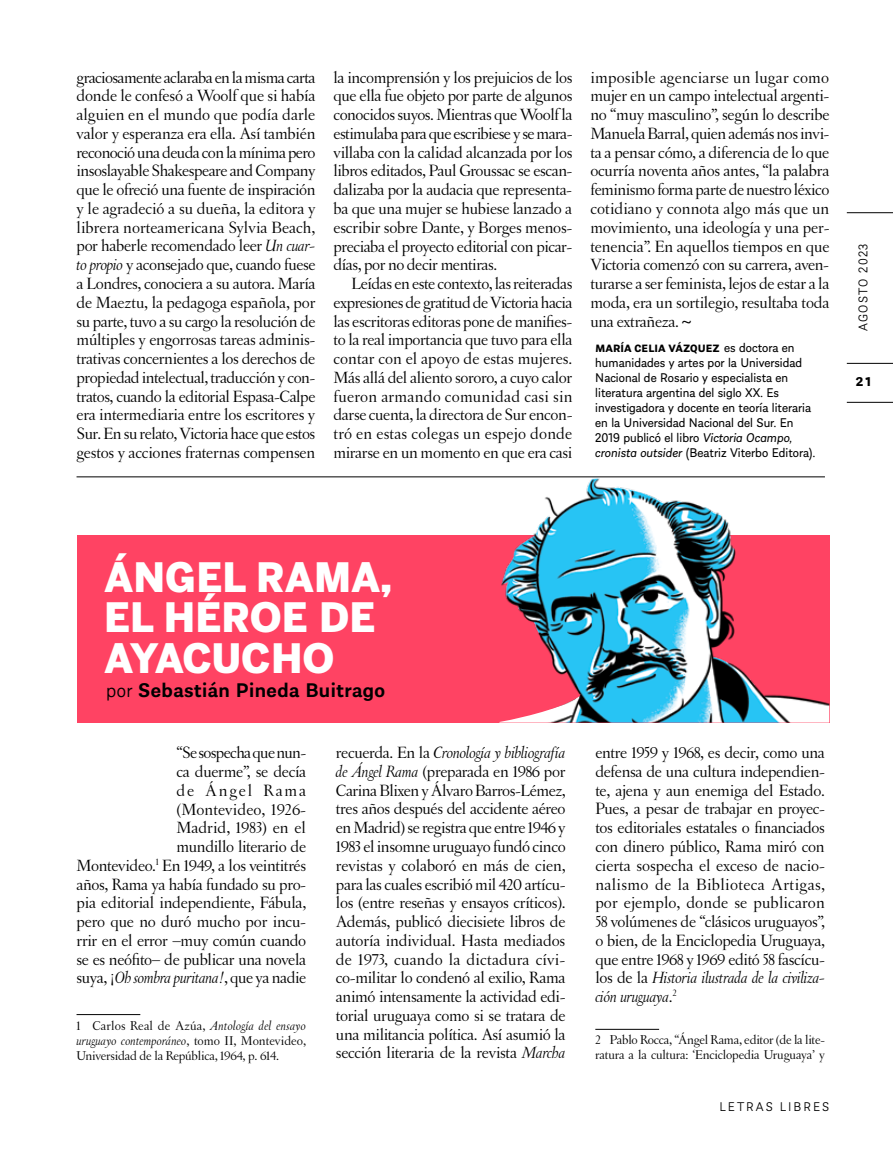
<style>
.page{position:relative;width:893px;height:1149px;background:#fff}
.page>*{position:absolute;margin:0;border:0;box-sizing:border-box;transform-origin:0 0}
.t1{font:900 40.2px/40.5px "Benton Sans";color:#fff}
.t2{font:600 21px "Almanach";letter-spacing:.02em;color:#000}
.t3{font:17.25px/18.8px "OT Letras Oldstyle Pro Reg";letter-spacing:-.02em;color:#000;text-align:justify}
.t4{font:17.25px/18.8px "OT Letras Oldstyle Pro It";letter-spacing:-.02em;color:#000}
.t5{font:13.5px/15px "Almanach";color:#000}
.t6{font:13.5px/15px "OT Letras Oldstyle Pro Reg";letter-spacing:-.015em;color:#000}
.t7{font:13.5px "OT Letras Oldstyle Pro It";color:#000}
.t8{font:13.5px "OT Letras Oldstyle Pro Reg";letter-spacing:.01em;color:#000}
.t9{font:300 13.5px "Almanach";letter-spacing:.145em;color:#000}
.t10{font:300 13.5px "Almanach";letter-spacing:.095em;color:#000}
.t11{font:700 13.5px "Almanach";color:#000}
.t12{font:700 11.25px "Almanach";letter-spacing:.01em;color:#000}
.s1{font-family:"OT Letras Oldstyle Pro It"}
.s2{font-family:"Myriad Pro"}
.s3{font-weight:400;font-size:13.5px}
.s4{font-style:italic}
.s5{font-weight:300}
.s6{font-family:"OT Letras Oldstyle Pro Reg"}
</style>
<div class="page">
<hr style="left:847px;top:212px;width:46px;height:1px;background:#000">
<hr style="left:847px;top:402px;width:46px;height:1px;background:#000">
<hr style="left:847px;top:363px;width:46px;height:1px;background:#000">
<hr style="left:77px;top:1013px;width:63px;height:1px;background:#000">
<hr style="left:595px;top:1028px;width:64px;height:1px;background:#000">
<hr style="left:77px;top:476px;width:748px;height:1px;background:#000">
<div style="left:77px;top:535px;width:752px;height:187px;background:#ff4363"></div>
<img style="left:499px;top:476px;width:330px;height:246px">
<p class="t3" style="left:77px;top:67px;width:241px">graciosamente aclaraba en la misma carta donde le confesó a Woolf que si había alguien en el mundo que podía darle valor y esperanza era ella. Así también reconoció una deuda con la mínima pero insoslayable Shakespeare and Company que le ofreció una fuente de inspiración y le agradeció a su dueña, la editora y librera norteamericana Sylvia Beach, por haberle recomendado leer <span class="s1">Un cuar&shy;to propio</span> y aconsejado que, cuando fuese a Londres, conociera a su autora. María de Maeztu, la pedagoga española, por su parte, tuvo a su cargo la resolución de múltiples y engorrosas tareas adminis&shy;trativas concernientes a los derechos de propiedad intelectual, traducción y con&shy;tratos, cuando la editorial Espasa-Calpe era intermediaria entre los escritores y Sur. En su relato, Victoria hace que estos gestos y acciones fraternas compensen</p>
<p class="t3" style="left:333px;top:67px;width:241px">la incomprensión y los prejuicios de los que ella fue objeto por parte de algunos conocidos suyos. Mientras que Woolf la estimulaba para que escribiese y se mara&shy;villaba con la calidad alcanzada por los libros editados, Paul Groussac se escan&shy;dalizaba por la audacia que representa&shy;ba que una mujer se hubiese lanzado a escribir sobre Dante, y Borges menos&shy;preciaba el proyecto editorial con picar&shy;días, por no decir mentiras.</p>
<p class="t3" style="left:333px;top:273px;width:241px;text-indent:18px">Leídas en este contexto, las reiteradas expresiones de gratitud de Victoria hacia las escritoras editoras pone de manifies&shy;to la real importancia que tuvo para ella contar con el apoyo de estas mujeres.<br>Más allá del aliento sororo, a cuyo calor fueron armando comunidad casi sin darse cuenta, la directora de Sur encon&shy;tró en estas colegas un espejo donde mirarse en un momento en que era casi</p>
<p class="t3" style="left:590px;top:67px;width:241px">imposible agenciarse un lugar como mujer en un campo intelectual argenti&shy;no “muy masculino”, según lo describe Manuela Barral, quien además nos invi&shy;ta a pensar cómo, a diferencia de lo que ocurría noventa años antes, “la palabra feminismo forma parte de nuestro léxico cotidiano y connota algo más que un movimiento, una ideología y una per&shy;tenencia”. En aquellos tiempos en que Victoria comenzó con su carrera, aven&shy;turarse a ser feminista, lejos de estar a la moda, era un sortilegio, resultaba toda una extrañeza. <span class="s2">~</span></p>
<p class="t12" style="left:595px;top:339px;width:201px">MARÍA CELIA VÁZQUEZ <span class="s3">es doctora en</span></p>
<p class="t5" style="left:595px;top:354px;width:221px">humanidades y artes por la Universidad Nacional de Rosario y especialista en literatura argentina del siglo XX. Es investigadora y docente en teoría literaria en la Universidad Nacional del Sur. En 2019 publicó el libro <span class="s4">Victoria Ocampo, cronista outsider</span> (Beatriz Viterbo Editora).</p>
<p class="t10" style="left:853px;top:331px;width:89px;rotate:-90deg">AGOSTO 2023</p>
<p class="t11" style="left:856px;top:371px;width:17px">21</p>
<h1 class="t1" style="left:104px;top:556px;width:289px">ÁNGEL RAMA,<br>EL HÉROE DE<br>AYACUCHO</h1>
<p class="t2" style="left:106px;top:673px;width:280px"><span class="s5">por</span> Sebastián Pineda Buitrago</p>
<p class="t3" style="left:77px;top:742px;width:231px;text-align:right">“Se sospecha que nun-<br>ca duerme”, se decía<br>de Ángel Rama<br>(Montevideo, 1926-<br>Madrid, 1983) en el<br>mundillo literario de<br>Montevideo.<sup>1</sup> En 1949, a los veintitrés años, Rama ya había fundado su pro&shy;pia editorial independiente, Fábula, pero que no duró mucho por incu&shy;rrir en el error –muy común cuando se es neófito– de publicar una novela suya, ¡<span class="s1">Oh sombra puritana!</span>, que ya nadie</p>
<p class="t8" style="left:77px;top:1015px;width:231px">1 Carlos Real de Azúa, <span class="s1">Antología del ensayo</span></p>
<p class="t7" style="left:77px;top:1030px;width:231px">uruguayo contemporáneo<span class="s6">, tomo II, Montevideo,</span></p>
<p class="t6" style="left:77px;top:1046px;width:204px">Universidad de la República, 1964, p. 614.</p>
<p class="t4" style="left:336px;top:742px;width:231px"><span class="s6">recuerda. En la</span> Cronología y bibliografía</p>
<p class="t3" style="left:336px;top:761px;width:231px"><span class="s1">de Ángel Rama</span> (preparada en 1986 por Carina Blixen y Álvaro Barros-Lémez, tres años después del accidente aéreo en Madrid) se registra que entre 1946 y 1983 el insomne uruguayo fundó cinco revistas y colaboró en más de cien, para las cuales escribió mil 420 artícu&shy;los (entre reseñas y ensayos críticos).<br>Además, publicó diecisiete libros de autoría individual. Hasta mediados de 1973, cuando la dictadura cívi&shy;co-militar lo condenó al exilio, Rama animó intensamente la actividad edi&shy;torial uruguaya como si se tratara de una militancia política. Así asumió la sección literaria de la revista <span class="s1">Marcha</span></p>
<p class="t3" style="left:595px;top:742px;width:231px">entre 1959 y 1968, es decir, como una defensa de una cultura independien&shy;te, ajena y aun enemiga del Estado.<br>Pues, a pesar de trabajar en proyec&shy;tos editoriales estatales o financiados con dinero público, Rama miró con cierta sospecha el exceso de nacio&shy;nalismo de la Biblioteca Artigas, por ejemplo, donde se publicaron 58 volúmenes de “clásicos uruguayos”, o bien, de la Enciclopedia Uruguaya, que entre 1968 y 1969 editó 58 fascícu-</p>
<p class="t4" style="left:595px;top:967px;width:231px"><span class="s6">los de la</span> Historia ilustrada de la civiliza&shy;ción uruguaya<span class="s6">.</span><sup>2</sup></p>
<p class="t6" style="left:595px;top:1031px;width:231px">2 Pablo Rocca, “Ángel Rama, editor (de la lite&shy;ratura a la cultura: ‘Enciclopedia Uruguaya’ y</p>
<p class="t9" style="left:719px;top:1096px;width:111px">LETRAS LIBRES</p>
</div>
